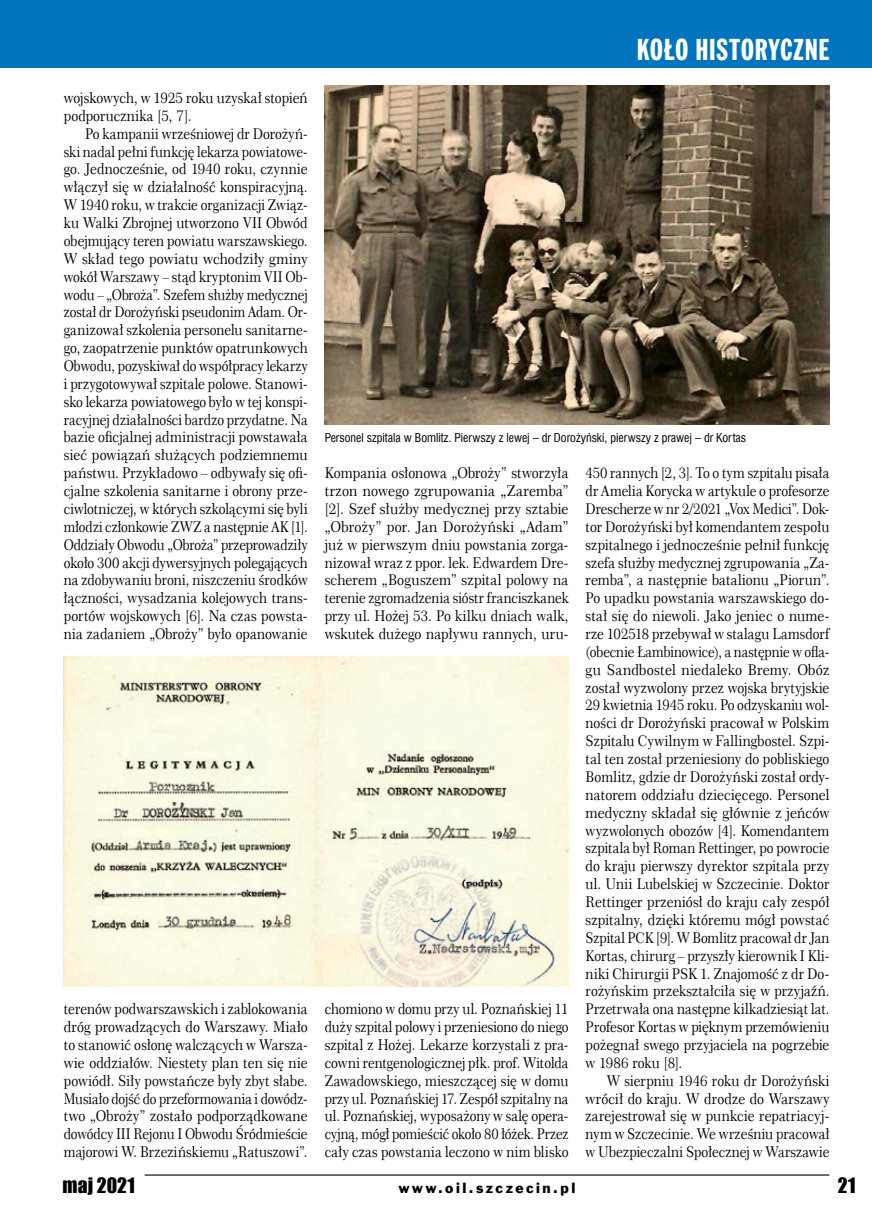
<style>
.page{position:relative;width:872px;height:1221px;background:#fff}
.page>*{position:absolute;margin:0;border:0;box-sizing:border-box;transform-origin:0 0}
.t1{font:30px "Frank Goth X Cn EU";letter-spacing:.02em;color:#fff}
.t2{font:19.5px "Impact";letter-spacing:.01em;color:#000}
.t3{font:14.85px/17.9px "Century 751 No 2 EU";letter-spacing:.005em;color:#000;text-align:justify;scale:.9 1}
.t4{font:14.85px/17.9px "Century 751 No 2 EU";letter-spacing:.005em;color:#000;text-align:justify;scale:.89 1}
.t5{font:14.85px/17.9px "Century 751 No 2 EU";letter-spacing:.005em;color:#000;text-align:justify;scale:.91 1}
.t6{font:14.85px/17.9px "Century 751 No 2 EU";letter-spacing:.005em;color:#000;text-align:justify;scale:.92 1}
.t7{font:13.5px "Frank Goth EU";letter-spacing:.185em;color:#000}
.t8{font:12px "Swis 721 Cn EU";color:#000}
</style>
<div class="page">
<div style="left:0;top:0;width:872px;height:68px;background:#0075be"></div>
<hr style="left:145px;top:1174px;width:684px;height:1px;background:#000">
<img style="left:325px;top:85px;width:504px;height:339px">
<img style="left:64px;top:657px;width:504px;height:329px">
<p class="t5" style="left:64px;top:89px;width:269px">wojskowych, w 1925 roku uzyskał stopień podporucznika [5, 7].</p>
<p class="t3" style="left:64px;top:125px;width:272px;text-indent:21px">Po kampanii wrześniowej dr Dorożyń&shy;ski nadal pełni funkcję lekarza powiatowe&shy;go. Jednocześnie, od 1940 roku, czynnie włączył się w działalność konspiracyjną.<br>W 1940 roku, w trakcie organizacji Związ&shy;ku Walki Zbrojnej utworzono VII Obwód obejmujący teren powiatu warszawskiego.<br>W skład tego powiatu wchodziły gminy wokół Warszawy – stąd kryptonim VII Ob&shy;wodu – „Obroża”. Szefem służby medycznej został dr Dorożyński pseudonim Adam. Or&shy;ganizował szkolenia personelu sanitarne&shy;go, zaopatrzenie punktów opatrunkowych Obwodu, pozyskiwał do współpracy lekarzy i przygotowywał szpitale polowe. Stanowi&shy;sko lekarza powiatowego było w tej konspi&shy;racyjnej działalności bardzo przydatne. Na bazie oficjalnej administracji powstawała sieć powiązań służących podziemnemu państwu. Przykładowo – odbywały się ofi&shy;cjalne szkolenia sanitarne i obrony prze&shy;ciwlotniczej, w których szkolącymi się byli młodzi członkowie ZWZ a następnie AK [1].<br>Oddziały Obwodu „Obroża” przeprowadziły około 300 akcji dywersyjnych polegających na zdobywaniu broni, niszczeniu środków łączności, wysadzania kolejowych trans&shy;portów wojskowych [6]. Na czas powsta&shy;nia zadaniem „Obroży” było opanowanie</p>
<p class="t5" style="left:64px;top:1000px;width:269px">terenów podwarszawskich i zablokowania dróg prowadzących do Warszawy. Miało to stanowić osłonę walczących w Warsza&shy;wie oddziałów. Niestety plan ten się nie powiódł. Siły powstańcze były zbyt słabe.<br>Musiało dojść do przeformowania i dowódz&shy;two „Obroży” zostało podporządkowane dowódcy III Rejonu I Obwodu Śródmieście majorowi W. Brzezińskiemu „Ratuszowi”.</p>
<h1 class="t1" style="left:637px;top:31px;width:194px">KOŁO HISTORYCZNE</h1>
<p class="t8" style="left:325px;top:430px;width:423px">Personel szpitala w Bomlitz. Pierwszy z lewej – dr Dorożyński, pierwszy z prawej – dr Kortas</p>
<p class="t6" style="left:325px;top:464px;width:266px">Kompania osłonowa „Obroży” stworzyła trzon nowego zgrupowania „Zaremba” [2]. Szef służby medycznej przy sztabie „Obroży” por. Jan Dorożyński „Adam” już w pierwszym dniu powstania zorga&shy;nizował wraz z ppor. lek. Edwardem Dre&shy;scherem „Boguszem” szpital polowy na terenie zgromadzenia sióstr franciszkanek przy ul. Hożej 53. Po kilku dniach walk, wskutek dużego napływu rannych, uru-</p>
<p class="t3" style="left:325px;top:1000px;width:272px">chomiono w domu przy ul. Poznańskiej 11 duży szpital polowy i przeniesiono do niego szpital z Hożej. Lekarze korzystali z pra&shy;cowni rentgenologicznej płk. prof. Witolda Zawadowskiego, mieszczącej się w domu przy ul. Poznańskiej 17. Zespół szpitalny na ul. Poznańskiej, wyposażony w salę opera&shy;cyjną, mógł pomieścić około 80 łóżek. Przez cały czas powstania leczono w nim blisko</p>
<p class="t4" style="left:585px;top:464px;width:275px">450 rannych [2, 3]. To o tym szpitalu pisała dr Amelia Korycka w artykule o profesorze Drescherze w nr 2/2021 „Vox Medici”. Dok&shy;tor Dorożyński był komendantem zespołu szpitalnego i jednocześnie pełnił funkcję szefa służby medycznej zgrupowania „Za&shy;remba”, a następnie batalionu „Piorun”.<br>Po upadku powstania warszawskiego do&shy;stał się do niewoli. Jako jeniec o nume&shy;rze 102518 przebywał w stalagu Lamsdorf (obecnie Łambinowice), a następnie w ofla&shy;gu Sandbostel niedaleko Bremy. Obóz został wyzwolony przez wojska brytyjskie 29 kwietnia 1945 roku. Po odzyskaniu wol&shy;ności dr Dorożyński pracował w Polskim Szpitalu Cywilnym w Fallingbostel. Szpi&shy;tal ten został przeniesiony do pobliskiego Bomlitz, gdzie dr Dorożyński został ordy&shy;natorem oddziału dziecięcego. Personel medyczny składał się głównie z jeńców wyzwolonych obozów [4]. Komendantem szpitala był Roman Rettinger, po powrocie do kraju pierwszy dyrektor szpitala przy ul. Unii Lubelskiej w Szczecinie. Doktor Rettinger przeniósł do kraju cały zespół szpitalny, dzięki któremu mógł powstać Szpital PCK [9]. W Bomlitz pracował dr Jan Kortas, chirurg – przyszły kierownik I Kli&shy;niki Chirurgii PSK 1. Znajomość z dr Do&shy;rożyńskim przekształciła się w przyjaźń.<br>Przetrwała ona następne kilkadziesiąt lat.<br>Profesor Kortas w pięknym przemówieniu pożegnał swego przyjaciela na pogrzebie w 1986 roku [8].</p>
<p class="t5" style="left:585px;top:1071px;width:269px;text-indent:21px">W sierpniu 1946 roku dr Dorożyński wrócił do kraju. W drodze do Warszawy zarejestrował się w punkcie repatriacyj&shy;nym w Szczecinie. We wrześniu pracował w Ubezpieczalni Społecznej w Warszawie</p>
<h2 class="t2" style="left:63px;top:1169px;width:74px">maj 2021</h2>
<p class="t7" style="left:399px;top:1179px;width:178px">www.oil.szczecin.pl</p>
<h2 class="t2" style="left:838px;top:1169px;width:19px">21</h2>
</div>
